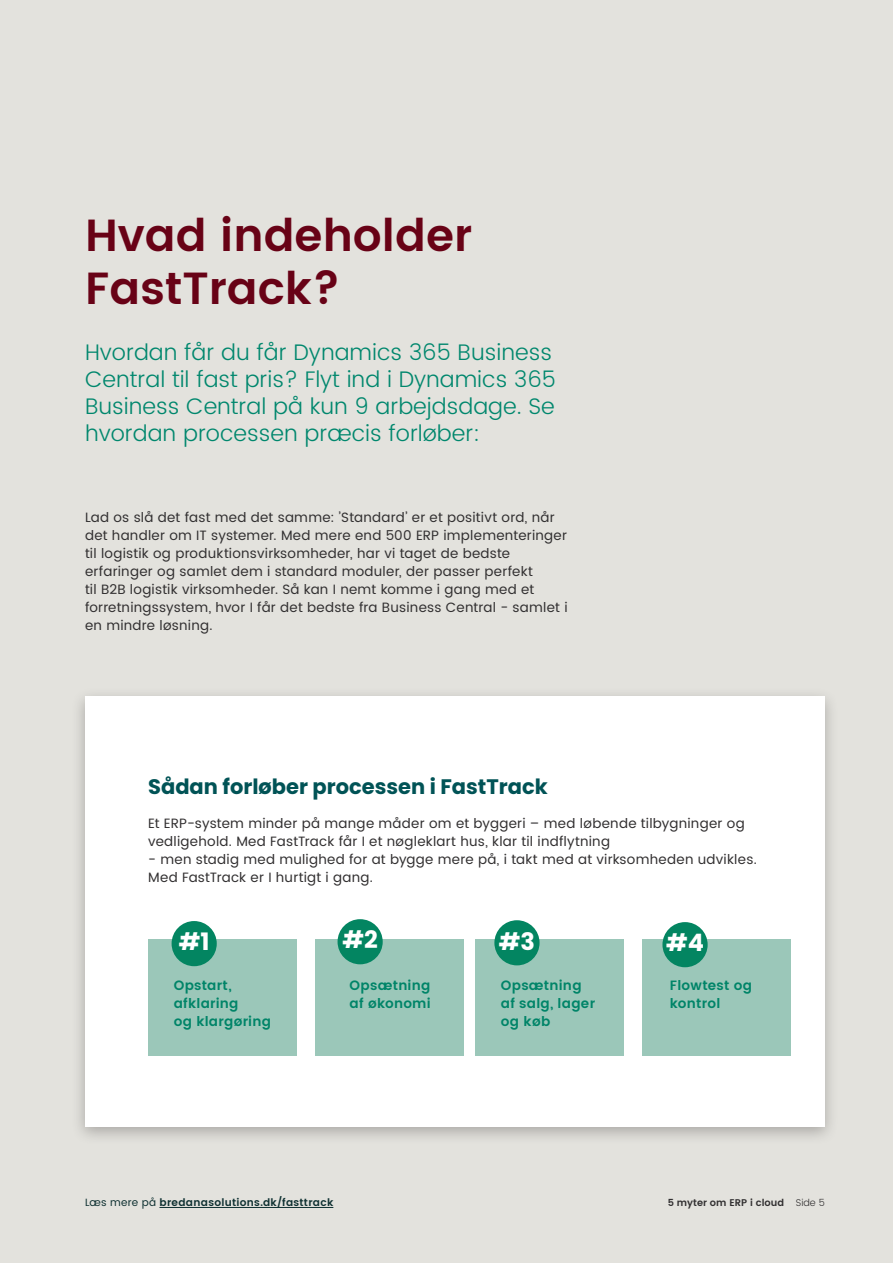
<style>
.page{position:relative;width:893px;height:1263px;background:#e3e2dd}
.page>*{position:absolute;margin:0;border:0;box-sizing:border-box;transform-origin:0 0}
.Overskrift_H1{font:600 45px/52.5px "Poppins";color:#680216}
.t1{font:700 24px "Poppins";color:#fff}
.Intro{font:300 22.5px/27px "Poppins";color:#00876d}
.t2{font:700 21px "Poppins";color:#015356}
.Brødtekst{font:13.5px/18px "Poppins";letter-spacing:.02em;color:#312f30}
.Brødtekst-2{font:600 13.5px/18px "Poppins";letter-spacing:.02em;color:#008468}
.Brødtekst-3{font:600 10.5px "Poppins";letter-spacing:.03em;color:#0e3031}
.t3{font:600 9.75px "Poppins";color:#312f30}
.s1{font-weight:400}
.s2{font-weight:300}
</style>
<div class="page">
<div style="left:71px;top:686px;width:768px;height:459px;background:#231f20;opacity:.3"></div>
<div style="left:85px;top:696px;width:740px;height:431px;background:#fff"></div>
<div style="left:148px;top:939px;width:149px;height:117px;background:#9bc7b9"></div>
<div style="left:172px;top:921px;width:45px;height:45px;background:#038561;border-radius:50%"></div>
<div style="left:315px;top:939px;width:149px;height:117px;background:#9bc7b9"></div>
<hr style="left:159px;top:1207px;width:174px;height:1px;background:#0e3031">
<div style="left:338px;top:919px;width:45px;height:45px;background:#038561;border-radius:50%"></div>
<div style="left:475px;top:939px;width:149px;height:117px;background:#9bc7b9"></div>
<div style="left:642px;top:939px;width:149px;height:117px;background:#9bc7b9"></div>
<div style="left:494px;top:920px;width:46px;height:45px;background:#038561;border-radius:50%"></div>
<div style="left:662px;top:922px;width:46px;height:45px;background:#038561;border-radius:50%"></div>
<p class="Overskrift_H1" style="left:85px;top:211px;width:389px">Hvad indeholder<br>FastTrack?</p>
<p class="Intro" style="left:85px;top:339px;width:472px">Hvordan får du får Dynamics 365 Business Central til fast pris? Flyt ind i Dynamics 365<br>Business Central på kun 9 arbejdsdage. Se hvordan processen præcis forløber:</p>
<p class="Brødtekst" style="left:85px;top:509px;width:484px">Lad os slå det fast med det samme: ’Standard’ er et positivt ord, når det handler om IT systemer. Med mere end 500 ERP implementeringer til logistik og produktionsvirksomheder, har vi taget de bedste erfaringer og samlet dem i standard moduler, der passer perfekt<br>til B2B logistik virksomheder. Så kan I nemt komme i gang med et forretningssystem, hvor I får det bedste fra Business Central - samlet i en mindre løsning.</p>
<p class="t2" style="left:148px;top:774px;width:401px">Sådan forløber processen i FastTrack</p>
<p class="Brødtekst" style="left:148px;top:815px;width:598px">Et ERP-system minder på mange måder om et byggeri – med løbende tilbygninger og vedligehold. Med FastTrack får I et nøgleklart hus, klar til indflytning</p>
<p class="Brødtekst" style="left:148px;top:851px;width:610px">- men stadig med mulighed for at bygge mere på, i takt med at virksomheden udvikles.</p>
<p class="Brødtekst" style="left:148px;top:869px;width:226px">Med FastTrack er I hurtigt i gang.</p>
<p class="t1" style="left:179px;top:928px;width:32px">#1</p>
<p class="Brødtekst-2" style="left:174px;top:977px;width:59px">Opstart,</p>
<p class="Brødtekst-2" style="left:174px;top:995px;width:66px">afklaring</p>
<p class="Brødtekst-2" style="left:174px;top:1013px;width:99px">og klargøring</p>
<p class="t1" style="left:342px;top:926px;width:37px">#2</p>
<p class="t1" style="left:499px;top:927px;width:38px">#3</p>
<p class="t1" style="left:666px;top:929px;width:39px">#4</p>
<p class="Brødtekst-2" style="left:501px;top:977px;width:82px">Opsætning</p>
<p class="Brødtekst-2" style="left:501px;top:995px;width:96px">af salg, lager og køb</p>
<p class="Brødtekst-2" style="left:350px;top:977px;width:83px">Opsætning af økonomi</p>
<p class="Brødtekst-2" style="left:670px;top:977px;width:84px">Flowtest og kontrol</p>
<p class="Brødtekst-3" style="left:85px;top:1194px;width:250px"><span class="s1">Læs mere på</span> bredanasolutions.dk/fasttrack</p>
<p class="t3" style="left:668px;top:1195px;width:159px">5 myter om ERP i cloud <span class="s2">Side 5</span></p>
</div>
